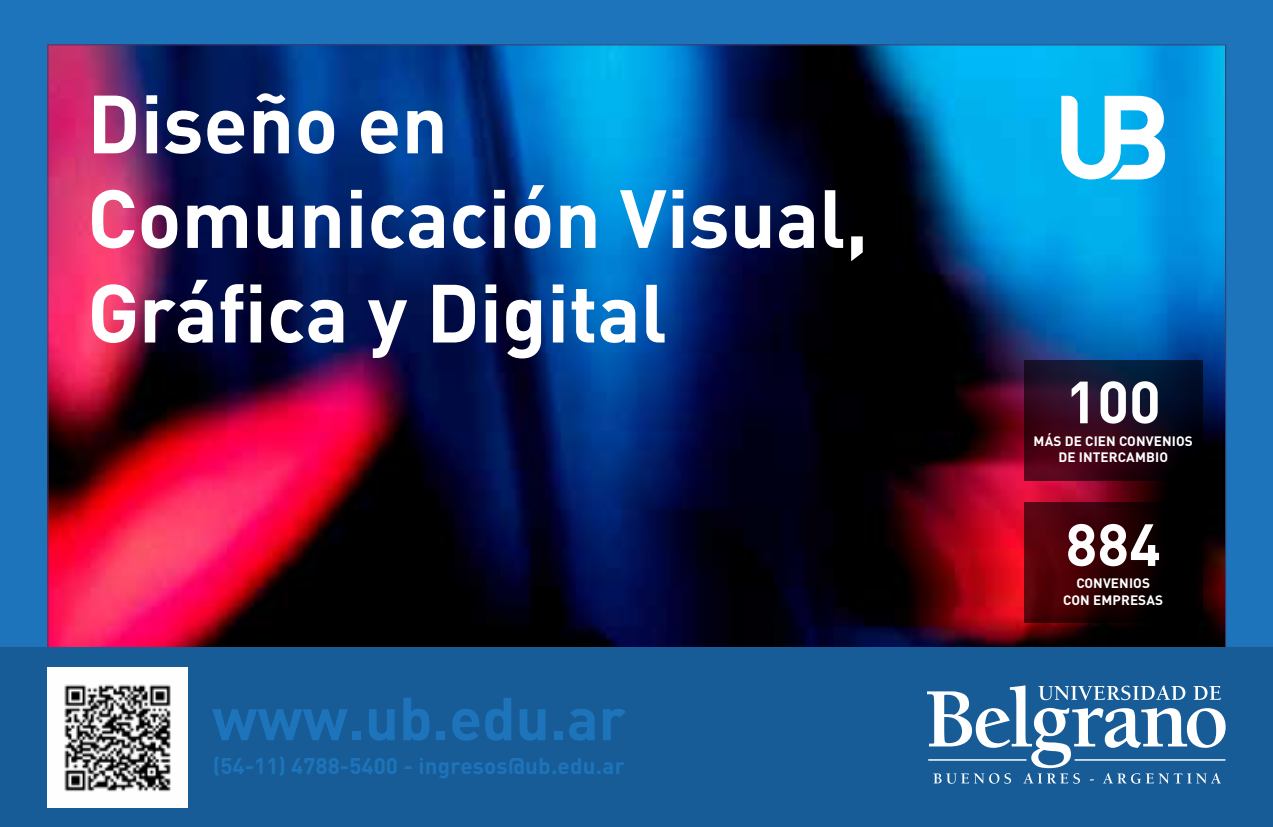
<style>
.page{position:relative;width:1273px;height:827px;background:#fff}
.page>*{position:absolute;margin:0;border:0;box-sizing:border-box;transform-origin:0 0}
.t1{font:700 81px/94.5px "DIN Pro";color:#fff}
.t2{font:700 59.62px "DIN Pro";color:#1e74bb}
.t3{font:700 58.5px "DIN Pro";color:#fff}
.t4{font:700 22.28px "DIN Pro";letter-spacing:.01em;color:#1e74bb}
.t5{font:700 13.5px/16.2px "DIN Pro";letter-spacing:.01em;color:#fff;text-align:center}
</style>
<div class="page">
<div style="left:0;top:0;width:1273px;height:826px;background:#1e74bb"></div>
<img style="left:49px;top:46px;width:1175px;height:600px">
<div style="left:0;top:646px;width:1273px;height:179px;background:#175c96"></div>
<svg style="left:1024px;top:502px;width:178px;height:121px"></svg>
<svg style="left:1024px;top:360px;width:178px;height:120px"></svg>
<svg style="left:927px;top:685px;width:299px;height:98px"></svg>
<img style="left:48px;top:667px;width:140px;height:140px">
<svg style="left:1061px;top:96px;width:104px;height:83px"></svg>
<h1 class="t1" style="left:87px;top:73px;width:782px">Diseño en<br>Comunicación Visual,<br>Gráfica y Digital</h1>
<h2 class="t2" style="left:212px;top:678px;width:415px">www.ub.edu.ar</h2>
<h3 class="t4" style="left:213px;top:751px;width:413px">(54-11) 4788-5400 - ingresos@ub.edu.ar</h3>
<h3 class="t3" style="left:1065px;top:362px;width:97px">100</h3>
<p class="t5" style="left:1034px;top:432px;width:161px">MÁS DE CIEN CONVENIOS<br>DE INTERCAMBIO</p>
<h3 class="t3" style="left:1065px;top:505px;width:97px">884</h3>
<p class="t5" style="left:1063px;top:575px;width:101px">CONVENIOS<br>CON EMPRESAS</p>
</div>
